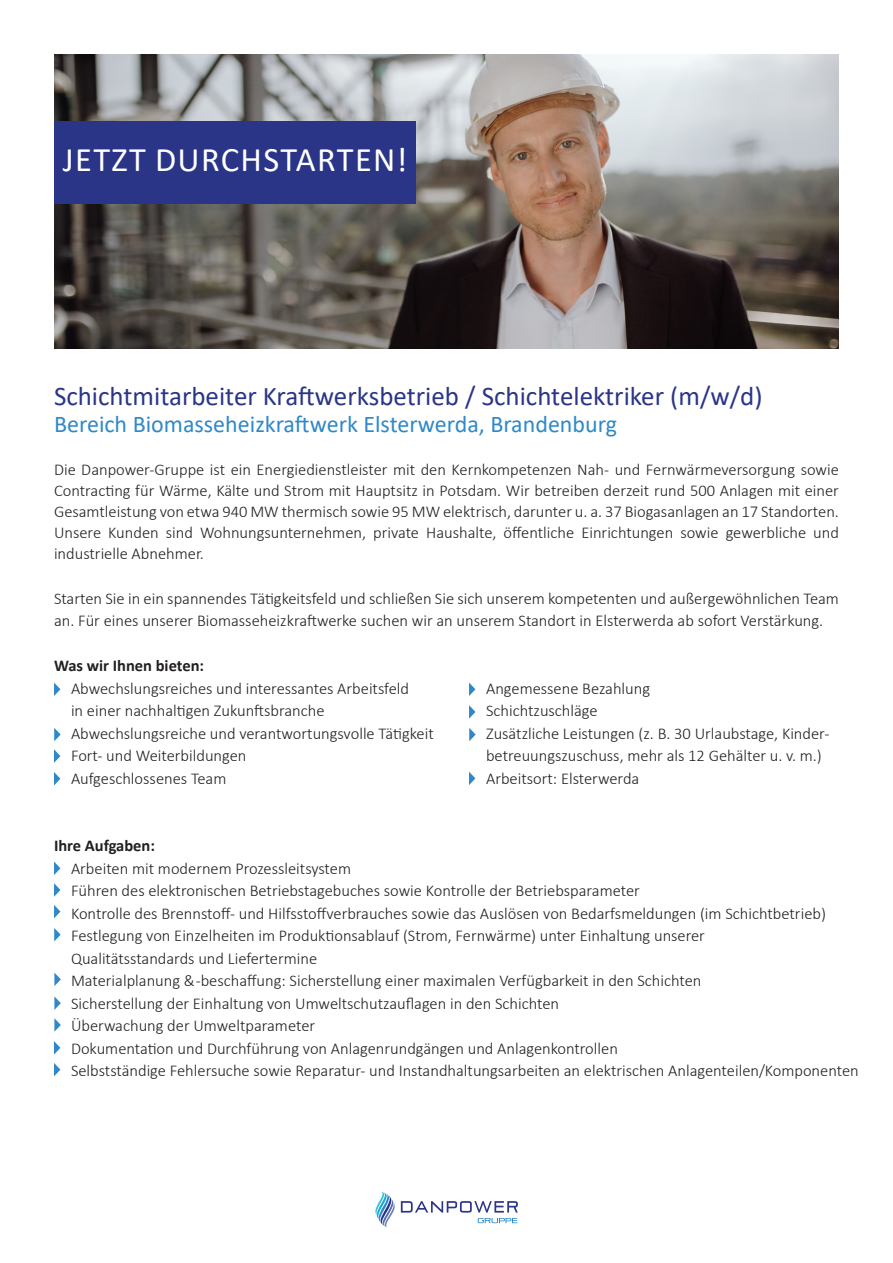
<style>
.page{position:relative;width:893px;height:1263px;background:#fff}
.page>*{position:absolute;margin:0;border:0;box-sizing:border-box;transform-origin:0 0}
.t1{font:34.5px "Calibri";letter-spacing:.04em;color:#fff}
.t2{font:27px "Calibri";color:#2b3588}
.t3{font:24px "Calibri";color:#2f89c9}
.t4{font:300 16.5px/21px "Calibri";color:#231f20}
.t5{font:700 16.5px "Calibri";color:#231f20}
</style>
<div class="page">
<img style="left:54px;top:54px;width:785px;height:295px">
<div style="left:54px;top:121px;width:362px;height:82px;background:#2b3588"></div>
<svg style="left:54px;top:682px;width:6px;height:14px"></svg>
<svg style="left:54px;top:749px;width:6px;height:14px"></svg>
<svg style="left:401px;top:1201px;width:117px;height:11px"></svg>
<svg style="left:478px;top:1218px;width:39px;height:5px"></svg>
<svg style="left:375px;top:1192px;width:20px;height:35px"></svg>
<svg style="left:54px;top:728px;width:7px;height:13px"></svg>
<svg style="left:54px;top:861px;width:6px;height:14px"></svg>
<svg style="left:54px;top:883px;width:6px;height:14px"></svg>
<svg style="left:54px;top:905px;width:6px;height:13px"></svg>
<svg style="left:54px;top:928px;width:7px;height:13px"></svg>
<svg style="left:54px;top:972px;width:7px;height:14px"></svg>
<svg style="left:54px;top:996px;width:7px;height:14px"></svg>
<svg style="left:469px;top:682px;width:6px;height:14px"></svg>
<svg style="left:469px;top:705px;width:6px;height:14px"></svg>
<svg style="left:469px;top:772px;width:6px;height:13px"></svg>
<svg style="left:469px;top:728px;width:7px;height:13px"></svg>
<svg style="left:54px;top:772px;width:6px;height:13px"></svg>
<svg style="left:54px;top:1018px;width:7px;height:14px"></svg>
<svg style="left:54px;top:1041px;width:6px;height:13px"></svg>
<svg style="left:54px;top:1063px;width:6px;height:13px"></svg>
<p class="t1" style="left:63px;top:136px;width:346px">JETZT DURCHSTARTEN!</p>
<p class="t2" style="left:54px;top:377px;width:710px">Schichtmitarbeiter Kraftwerksbetrieb / Schichtelektriker (m/w/d)</p>
<p class="t3" style="left:54px;top:407px;width:565px">Bereich Biomasseheizkraftwerk Elsterwerda, Brandenburg</p>
<p class="t4" style="left:54px;top:459px;width:786px;text-align:justify">Die Danpower-Gruppe ist ein Energiedienstleister mit den Kernkompetenzen Nah- und Fernwärmeversorgung sowie Contracting für Wärme, Kälte und Strom mit Hauptsitz in Potsdam. Wir betreiben derzeit rund 500 Anlagen mit einer Gesamtleistung von etwa 940 MW thermisch sowie 95 MW elektrisch, darunter u. a. 37 Biogasanlagen an 17 Standorten.<br>Unsere Kunden sind Wohnungsunternehmen, private Haushalte, öffentliche Einrichtungen sowie gewerbliche und industrielle Abnehmer.</p>
<p class="t4" style="left:54px;top:587px;width:786px;line-height:22.5px">Starten Sie in ein spannendes Tätigkeitsfeld und schließen Sie sich unserem kompetenten und außergewöhnlichen Team an. Für eines unserer Biomasseheizkraftwerke suchen wir an unserem Standort in Elsterwerda ab sofort Verstärkung.</p>
<p class="t5" style="left:54px;top:654px;width:152px">Was wir Ihnen bieten:</p>
<p class="t4" style="left:71px;top:678px;width:340px">Abwechslungsreiches und interessantes Arbeitsfeld</p>
<p class="t4" style="left:486px;top:678px;width:166px">Angemessene Bezahlung</p>
<p class="t4" style="left:71px;top:700px;width:255px">in einer nachhaltigen Zukunftsbranche</p>
<p class="t4" style="left:486px;top:700px;width:113px">Schichtzuschläge</p>
<p class="t4" style="left:71px;top:723px;width:364px">Abwechslungsreiche und verantwortungsvolle Tätigkeit</p>
<p class="t4" style="left:486px;top:723px;width:345px">Zusätzliche Leistungen (z. B. 30 Urlaubstage, Kinder-</p>
<p class="t4" style="left:71px;top:745px;width:177px">Fort- und Weiterbildungen</p>
<p class="t4" style="left:486px;top:745px;width:337px">betreuungszuschuss, mehr als 12 Gehälter u. v. m.)</p>
<p class="t4" style="left:71px;top:768px;width:157px">Aufgeschlossenes Team</p>
<p class="t4" style="left:486px;top:768px;width:155px">Arbeitsort: Elsterwerda</p>
<p class="t5" style="left:54px;top:834px;width:102px">Ihre Aufgaben:</p>
<p class="t4" style="left:71px;top:858px;width:282px">Arbeiten mit modernem Prozessleitsystem</p>
<p class="t4" style="left:71px;top:880px;width:570px">Führen des elektronischen Betriebstagebuches sowie Kontrolle der Betriebsparameter</p>
<p class="t4" style="left:71px;top:903px;width:756px">Kontrolle des Brennstoff- und Hilfsstoffverbrauches sowie das Auslösen von Bedarfsmeldungen (im Schichtbetrieb)</p>
<p class="t4" style="left:71px;top:924px;width:635px;line-height:22.5px">Festlegung von Einzelheiten im Produktionsablauf (Strom, Fernwärme) unter Einhaltung unserer<br>Qualitätsstandards und Liefertermine</p>
<p class="t4" style="left:71px;top:970px;width:632px">Materialplanung &amp; -beschaffung: Sicherstellung einer maximalen Verfügbarkeit in den Schichten</p>
<p class="t4" style="left:71px;top:993px;width:490px">Sicherstellung der Einhaltung von Umweltschutzauflagen in den Schichten</p>
<p class="t4" style="left:71px;top:1015px;width:246px">Überwachung der Umweltparameter</p>
<p class="t4" style="left:71px;top:1038px;width:548px">Dokumentation und Durchführung von Anlagenrundgängen und Anlagenkontrollen</p>
<p class="t4" style="left:71px;top:1060px;width:789px">Selbstständige Fehlersuche sowie Reparatur- und Instandhaltungsarbeiten an elektrischen Anlagenteilen/Komponenten</p>
</div>
